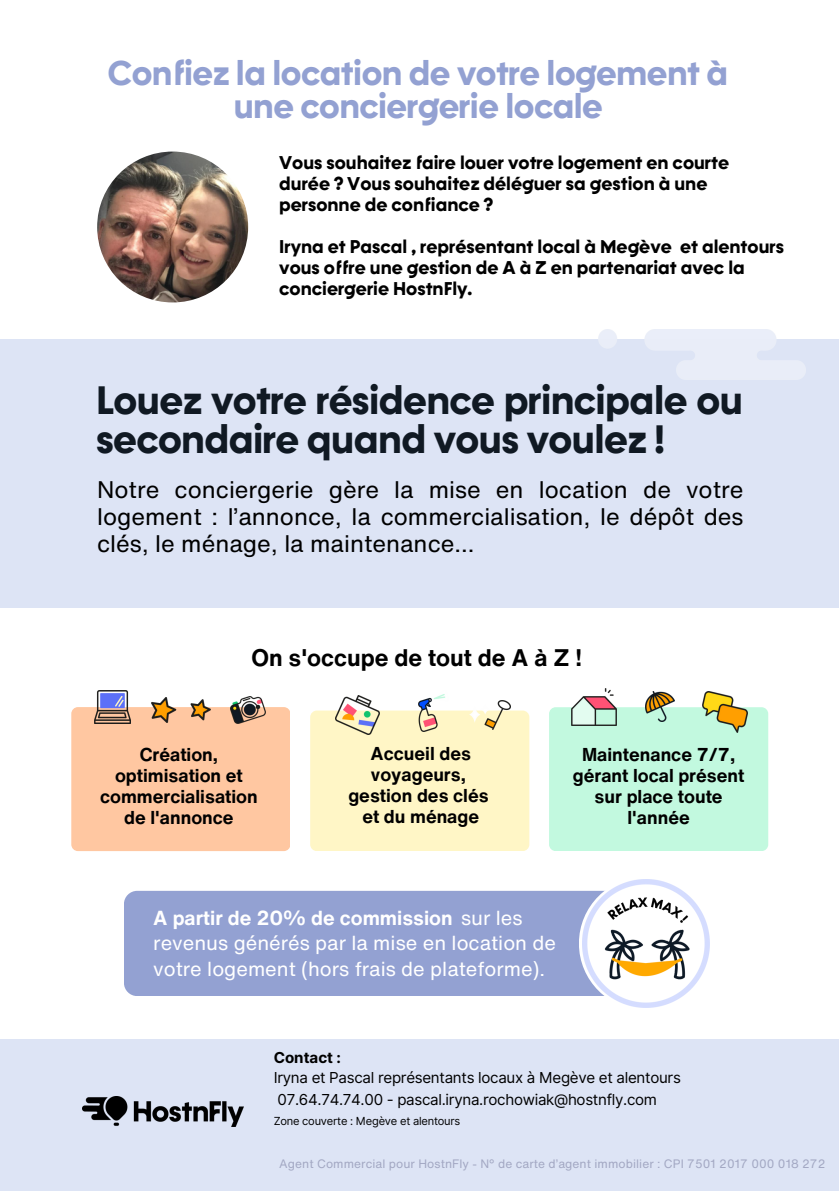
<style>
.page{position:relative;width:839px;height:1191px;background:#fff}
.page>*{position:absolute;margin:0;border:0;box-sizing:border-box;transform-origin:0 0}
.t1{font:700 39.4px/39px "Hostn Fly";letter-spacing:-.015em;color:#101923}
.t2{font:700 34.2px/33px "Hostn Fly";letter-spacing:-.015em;color:#93a1d2;text-align:center}
.t3{font:23.6px/27px "Helvetica Now Text";color:#000;text-align:justify}
.t4{font:700 23.6px "Helvetica Now Text";color:#000}
.t5{font:20px/25.4px "Helvetica Now Text";color:#fff}
.t6{font:700 18.4px/21px "Hostn Fly";color:#000}
.t7{font:700 18.4px/21px "Helvetica Now Text";color:#000;text-align:center}
.t8{font:15.2px "Inter";letter-spacing:-.02em;color:#000}
.t9{font:700 15.2px "Inter";color:#000}
.t10{font:12px "Helvetica Now Text";letter-spacing:.005em;color:#a3a8c3}
.t11{font:11.2px "Inter";letter-spacing:-.02em;color:#000}
.s1{font-weight:700}
</style>
<div class="page">
<div style="left:0;top:339px;width:838px;height:268px;background:#dde4f5"></div>
<div style="left:124px;top:891px;width:520px;height:105px;background:#93a1d2;border-radius:13px"></div>
<div style="left:0;top:1039px;width:838px;height:152px;background:#dde4f5"></div>
<img style="left:83px;top:1096px;width:160px;height:30px">
<div style="left:310px;top:711px;width:219px;height:140px;background:#fff6c6;border-radius:7px"></div>
<div style="left:71px;top:707px;width:219px;height:144px;background:#ffc7a1;border-radius:7px"></div>
<div style="left:549px;top:707px;width:219px;height:144px;background:#c2f9df;border-radius:7px"></div>
<img style="left:231px;top:696px;width:34px;height:27px">
<img style="left:94px;top:691px;width:36px;height:33px">
<img style="left:152px;top:697px;width:58px;height:26px">
<img style="left:702px;top:692px;width:45px;height:40px">
<img style="left:418px;top:694px;width:30px;height:37px">
<img style="left:469px;top:701px;width:41px;height:28px">
<img style="left:645px;top:692px;width:29px;height:30px">
<img style="left:571px;top:688px;width:45px;height:38px">
<img style="left:335px;top:696px;width:44px;height:39px">
<img style="left:582px;top:880px;width:127px;height:127px">
<img style="left:97px;top:152px;width:151px;height:150px;border-radius:50%">
<img style="left:598px;top:330px;width:207px;height:49px">
<p class="t2" style="left:108px;top:58px;width:621px">Confiez la location de votre logement à une conciergerie locale</p>
<p class="t6" style="left:279px;top:152px;width:451px">Vous souhaitez faire louer votre logement en courte durée ? Vous souhaitez déléguer sa gestion à une personne de confiance ?</p>
<p class="t6" style="left:279px;top:236px;width:506px">Iryna et Pascal , représentant local à Megève et alentours vous offre une gestion de A à Z en partenariat avec la conciergerie HostnFly.</p>
<p class="t1" style="left:96px;top:382px;width:648px">Louez votre résidence principale ou secondaire quand vous voulez !</p>
<p class="t3" style="left:97px;top:476px;width:647px">Notre conciergerie gère la mise en location de votre logement : l’annonce, la commercialisation, le dépôt des clés, le ménage, la maintenance...</p>
<h5 class="t4" style="left:251px;top:646px;width:332px">On s'occupe de tout de A à Z !</h5>
<h5 class="t7" style="left:100px;top:743px;width:159px">Création, optimisation et commercialisation de l'annonce</h5>
<p class="t7" style="left:348px;top:742px;width:142px">Accueil des voyageurs, gestion des clés</p>
<p class="t7" style="left:362px;top:805px;width:118px">et du ménage</p>
<p class="t7" style="left:572px;top:743px;width:173px">Maintenance 7/7, gérant local présent sur place toute l'année</p>
<h5 class="t5" style="left:153px;top:905px;width:404px"><span class="s1">A partir de 20% de commission</span> sur les revenus générés par la mise en location de votre logement (hors frais de plateforme).</h5>
<p class="t9" style="left:274px;top:1049px;width:69px">Contact :</p>
<p class="t8" style="left:274px;top:1068px;width:409px">Iryna et Pascal représentants locaux à Megève et alentours</p>
<p class="t8" style="left:277px;top:1090px;width:381px">07.64.74.74.00 - pascal.iryna.rochowiak@hostnfly.com</p>
<p class="t11" style="left:274px;top:1115px;width:188px">Zone couverte : Megève et alentours</p>
<p class="t10" style="left:279px;top:1157px;width:547px">Agent Commercial pour HostnFly - N° de carte d’agent immobilier : CPI 7501 2017 000 018 272</p>
</div>
